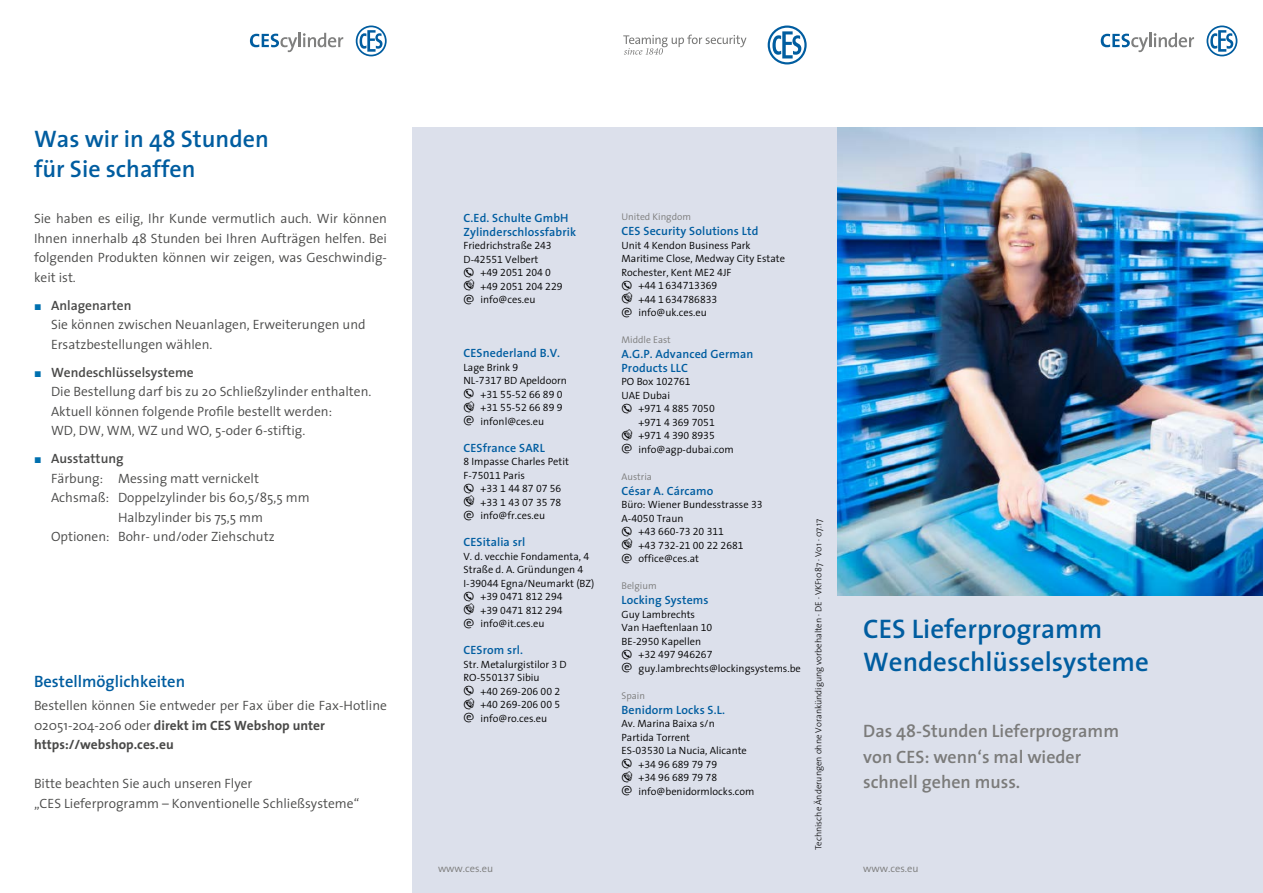
<style>
.page{position:relative;width:1263px;height:893px;background:#fff}
.page>*{position:absolute;margin:0;border:0;box-sizing:border-box;transform-origin:0 0}
.t1{font:600 27px/33px "The Sans";color:#005da0}
.t2{font:600 24px/30px "The Sans";color:#005da0}
.t3{font:600 18px/25.5px "The Sans";color:#7b7b7a}
.t4{font:600 16.5px "The Sans";color:#005da0}
.t5{font:300 13.5px/19.5px "The Sans";color:#494948}
.t6{font:600 13.5px "The Sans";color:#494948}
.t7{font:600 12px/13.5px "The Sans";letter-spacing:.01em;color:#005da0}
.t8{font:300 10.5px/13.5px "The Sans";color:#000}
.t9{font:10.5px/13.5px "The Sans Semi Light Expert";color:#000}
.t10{font:10.5px/13.5px "The Sans Semi Light Expert";letter-spacing:.11em;color:#000}
.t11{font:300 10.5px "The Sans";color:#7b7b7a}
.t12{font:300 9.75px "The Sans";color:#7b7b7a}
.t13{font:300 9px "The Sans";color:#000}
.s1{font-weight:700}
.s2{font-family:"The Sans Semi Light Expert";font-weight:400}
.s3{font-family:"Seria Sans Regular Expert";font-size:13.5px}
.s4{font-family:"The Sans";font-weight:300}
.s5{font-family:"Seria Sans Regular Expert";font-weight:400;font-size:13.5px}
</style>
<div class="page">
<div style="left:412px;top:128px;width:426px;height:765px;background:#dce0eb"></div>
<div style="left:838px;top:568px;width:425px;height:325px;background:#dce0eb"></div>
<img style="left:838px;top:128px;width:425px;height:467px">
<svg style="left:768px;top:26px;width:39px;height:38px"></svg>
<svg style="left:623px;top:35px;width:123px;height:20px"></svg>
<svg style="left:250px;top:34px;width:47px;height:18px"></svg>
<hr style="left:298px;top:33px;width:3px;height:14px;background:#80807f">
<svg style="left:303px;top:33px;width:40px;height:14px"></svg>
<svg style="left:356px;top:26px;width:31px;height:30px"></svg>
<svg style="left:1101px;top:33px;width:93px;height:19px"></svg>
<svg style="left:1206px;top:26px;width:31px;height:30px"></svg>
<h2 class="t2" style="left:34px;top:123px;width:236px">Was wir in 48 Stunden für Sie schaffen</h2>
<p class="t5" style="left:34px;top:209px;width:354px;text-align:justify">Sie haben es eilig, Ihr Kunde vermutlich auch. Wir können Ihnen innerhalb 48 Stunden bei Ihren Aufträgen helfen. Bei folgenden Produkten können wir zeigen, was Geschwindig&shy;keit ist.</p>
<p class="t6" style="left:51px;top:294px;width:82px">Anlagenarten</p>
<p class="t5" style="left:51px;top:315px;width:316px">Sie können zwischen Neuanlagen, Erweiterungen und<br>Ersatzbestellungen wählen.</p>
<p class="t6" style="left:51px;top:361px;width:144px">Wendeschlüsselsysteme</p>
<p class="t5" style="left:51px;top:382px;width:322px">Die Bestellung darf bis zu 20 Schließzylinder enthalten.<br>Aktuell können folgende Profile bestellt werden:<br>WD, DW, WM, WZ und WO, 5-oder 6-stiftig.</p>
<p class="t6" style="left:51px;top:448px;width:74px">Ausstattung</p>
<p class="t5" style="left:51px;top:468px;width:210px">Färbung: Messing matt vernickelt</p>
<p class="t5" style="left:51px;top:488px;width:260px">Achsmaß: Doppelzylinder bis 60,5/85,5 mm</p>
<p class="t5" style="left:118px;top:507px;width:146px">Halbzylinder bis 75,5 mm</p>
<p class="t5" style="left:51px;top:527px;width:225px">Optionen: Bohr- und/oder Ziehschutz</p>
<p class="t4" style="left:34px;top:667px;width:153px">Bestellmöglichkeiten</p>
<p class="t5" style="left:34px;top:696px;width:354px">Bestellen können Sie entweder per Fax über die Fax-Hotline<br>02051-204-206 oder <span class="s1">direkt im CES Webshop unter https://webshop.ces.eu</span></p>
<p class="t5" style="left:34px;top:774px;width:327px">Bitte beachten Sie auch unseren Flyer<br>„CES Lieferprogramm – Konventionelle Schließsysteme“</p>
<p class="t7" style="left:463px;top:211px;width:114px">C.Ed. Schulte GmbH<br>Zylinderschlossfabrik</p>
<p class="t8" style="left:463px;top:239px;width:90px">Friedrichstraße <span class="s2">243<br></span>D-<span class="s2">42551</span> Velbert</p>
<p class="t9" style="left:463px;top:266px;width:101px"><span class="s3">f</span> <span class="s4">+</span>49 2051 204 0 <span class="s3">h</span> <span class="s4">+</span>49 2051 204 229</p>
<p class="t8" style="left:463px;top:293px;width:74px"><span class="s5">e</span> info@ces.eu</p>
<p class="t7" style="left:463px;top:346px;width:98px">CESnederland B.V.</p>
<p class="t8" style="left:463px;top:360px;width:105px">Lage Brink <span class="s2">9<br></span>NL-<span class="s2">7317</span> BD Apeldoorn</p>
<p class="t9" style="left:463px;top:387px;width:101px"><span class="s3">f</span> <span class="s4">+</span>31 55<span class="s4">-</span>52 66 89 0 <span class="s3">h</span> <span class="s4">+</span>31 55<span class="s4">-</span>52 66 89 9</p>
<p class="t8" style="left:463px;top:414px;width:82px"><span class="s5">e</span> infonl@ces.eu</p>
<p class="t7" style="left:463px;top:441px;width:83px">CESfrance SARL</p>
<p class="t8" style="left:463px;top:455px;width:107px"><span class="s2">8</span> Impasse Charles Petit<br>F-<span class="s2">75011</span> Paris</p>
<p class="t10" style="left:463px;top:482px;width:99px"><span class="s3">f</span> <span class="s4">+</span>33144870756 <span class="s3">h</span> <span class="s4">+</span>33143073578</p>
<p class="t8" style="left:463px;top:509px;width:83px"><span class="s5">e</span> info@fr.ces.eu</p>
<p class="t7" style="left:463px;top:535px;width:63px">CESitalia srl</p>
<p class="t8" style="left:463px;top:549px;width:132px">V. d. vecchie Fondamenta, <span class="s2">4<br></span>Straße d. A. Gründungen <span class="s2">4<br></span>I-<span class="s2">39044</span> Egna/Neumarkt (BZ)</p>
<p class="t9" style="left:463px;top:590px;width:101px"><span class="s3">f</span> <span class="s4">+</span>39 0471 812 294 <span class="s3">h</span> <span class="s4">+</span>39 0471 812 294</p>
<p class="t8" style="left:463px;top:617px;width:82px"><span class="s5">e</span> info@it.ces.eu</p>
<p class="t7" style="left:463px;top:643px;width:61px">CESrom srl.</p>
<p class="t8" style="left:463px;top:657px;width:105px">Str. Metalurgistilor <span class="s2">3</span> D<br>RO-<span class="s2">550137</span> Sibiu</p>
<p class="t9" style="left:463px;top:684px;width:98px"><span class="s3">f</span> <span class="s4">+</span>40 269<span class="s4">-</span>206 00 2 <span class="s3">h</span> <span class="s4">+</span>40 269<span class="s4">-</span>206 00 5</p>
<p class="t8" style="left:463px;top:711px;width:85px"><span class="s5">e</span> info@ro.ces.eu</p>
<p class="t12" style="left:621px;top:209px;width:71px">United Kingdom</p>
<p class="t7" style="left:621px;top:224px;width:138px">CES Security Solutions Ltd</p>
<p class="t8" style="left:621px;top:238px;width:165px">Unit <span class="s2">4</span> Kendon Business Park<br>Maritime Close, Medway City Estate<br>Rochester, Kent ME<span class="s2">2 4</span>JF</p>
<p class="t9" style="left:621px;top:279px;width:97px"><span class="s3">f</span> <span class="s4">+</span>44 1634713369 <span class="s3">h</span> <span class="s4">+</span>44 1634786833</p>
<p class="t8" style="left:621px;top:306px;width:87px"><span class="s5">e</span> info@uk.ces.eu</p>
<p class="t12" style="left:621px;top:332px;width:51px">Middle East</p>
<p class="t7" style="left:621px;top:347px;width:133px">A.G.P. Advanced German<br>Products LLC</p>
<p class="t9" style="left:621px;top:375px;width:71px"><span class="s4">PO Box</span> 102761</p>
<p class="t8" style="left:621px;top:388px;width:50px">UAE Dubai</p>
<p class="t9" style="left:621px;top:402px;width:95px;text-align:right"><span class="s3">f</span> <span class="s4">+</span>971 4 885 7050 <span class="s4">+</span>971 4 369 7051<br><span class="s3">h</span> <span class="s4">+</span>971 4 390 8935</p>
<p class="t8" style="left:621px;top:442px;width:114px"><span class="s5">e</span> info@agp-dubai.com</p>
<p class="t12" style="left:621px;top:469px;width:32px">Austria</p>
<p class="t7" style="left:621px;top:484px;width:93px">César A. Cárcamo</p>
<p class="t8" style="left:621px;top:498px;width:143px">Büro: Wiener Bundesstrasse <span class="s2">33<br></span>A-<span class="s2">4050</span> Traun</p>
<p class="t9" style="left:621px;top:525px;width:124px"><span class="s3">f</span> <span class="s4">+</span>43 660<span class="s4">-</span>73 20 311<br><span class="s3">h</span> <span class="s4">+</span>43 732<span class="s4">-</span>21 00 22 2681</p>
<p class="t8" style="left:621px;top:552px;width:79px"><span class="s5">e</span> office@ces.at</p>
<p class="t12" style="left:621px;top:578px;width:37px">Belgium</p>
<p class="t7" style="left:621px;top:593px;width:89px">Locking Systems</p>
<p class="t8" style="left:621px;top:607px;width:92px">Guy Lambrechts<br>Van Haeftenlaan <span class="s2">10<br></span>BE-<span class="s2">2950</span> Kapellen</p>
<p class="t9" style="left:621px;top:648px;width:93px"><span class="s3">f</span> <span class="s4">+</span>32 497 946267</p>
<p class="t8" style="left:621px;top:661px;width:181px"><span class="s5">e</span> guy.lambrechts@lockingsystems.be</p>
<p class="t12" style="left:621px;top:688px;width:25px">Spain</p>
<p class="t7" style="left:621px;top:703px;width:105px">Benidorm Locks S.L.</p>
<p class="t8" style="left:621px;top:717px;width:127px">Av. Marina Baixa s/n<br>Partida Torrent<br>ES-<span class="s2">03530</span> La Nucia, Alicante</p>
<p class="t9" style="left:621px;top:757px;width:97px"><span class="s3">f</span> <span class="s4">+</span>34 96 689 79 79 <span class="s3">h</span> <span class="s4">+</span>34 96 689 79 78</p>
<p class="t8" style="left:621px;top:784px;width:134px"><span class="s5">e</span> info@benidormlocks.com</p>
<p class="t13" style="left:811px;top:850px;width:333px;rotate:-90deg">Technische Änderungen ohne Vorankündigung vorbehalten · DE · VKF1087 · V01 · 07.17</p>
<h1 class="t1" style="left:863px;top:612px;width:287px">CES Lieferprogramm<br>Wendeschlüsselsysteme</h1>
<h3 class="t3" style="left:863px;top:718px;width:257px">Das 48-Stunden Lieferprogramm von CES: wenn‘s mal wieder schnell gehen muss.</h3>
<p class="t11" style="left:438px;top:860px;width:57px">www.ces.eu</p>
<p class="t11" style="left:863px;top:860px;width:57px">www.ces.eu</p>
</div>
